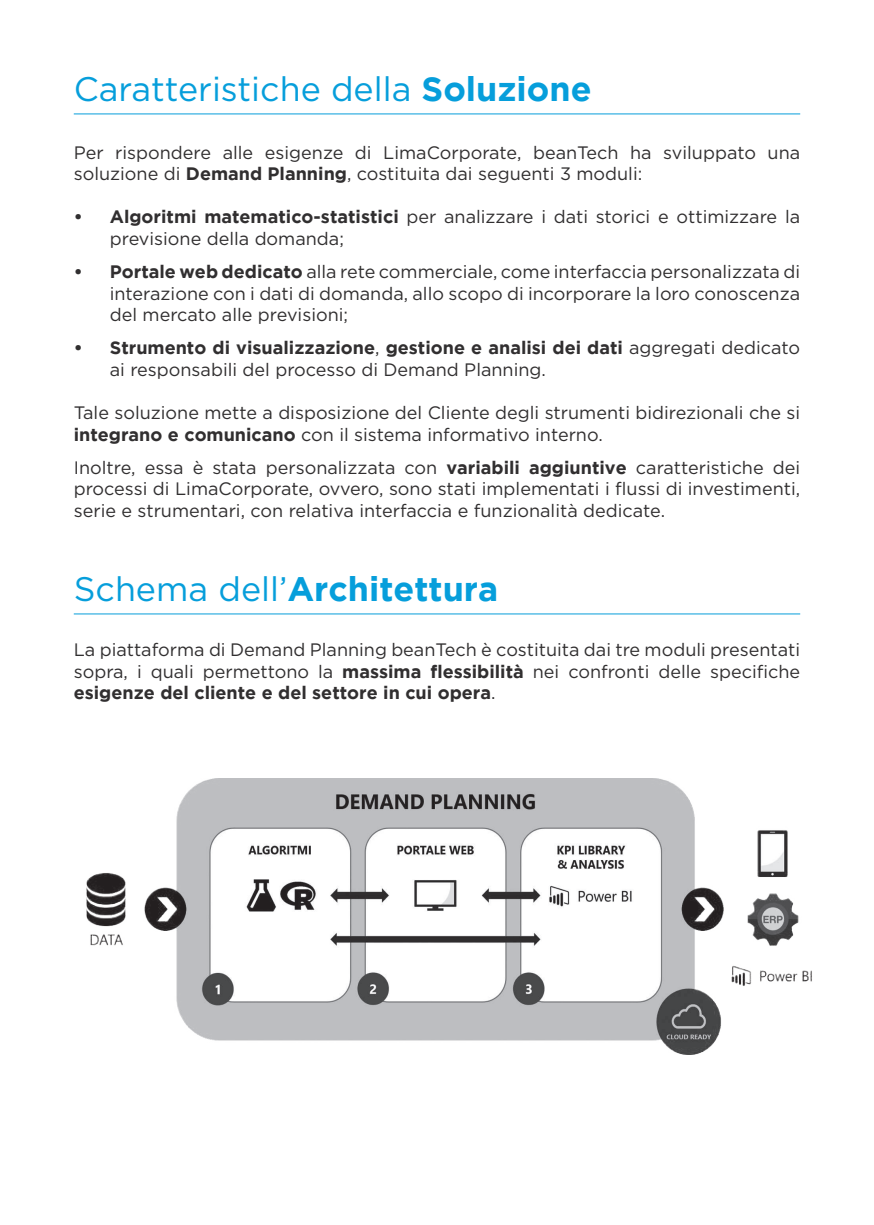
<style>
.page{position:relative;width:874px;height:1225px;background:#fff}
.page>*{position:absolute;margin:0;border:0;box-sizing:border-box;transform-origin:0 0}
.t1{font:34px "Gotham";color:#069edb}
.t2{font:700 34px "Gotham";color:#069edb}
.t3{font:18px/21.6px "Gotham";color:#312f30}
.s1{font-weight:700}
.s2{font-weight:400}
</style>
<div class="page">
<img style="left:86px;top:778px;width:726px;height:276px">
<hr style="left:74px;top:613px;width:725px;height:1px;background:#069edb">
<hr style="left:74px;top:113px;width:725px;height:1px;background:#069edb">
<h1 class="t1" style="left:74px;top:68px;width:519px">Caratteristiche della <span class="s1">Soluzione</span></h1>
<p class="t3" style="left:74px;top:141px;width:727px">Per rispondere alle esigenze di LimaCorporate, beanTech ha sviluppato una soluzione di <span class="s1">Demand Planning</span>, costituita dai seguenti 3 moduli:</p>
<p class="t3" style="left:110px;top:206px;width:691px;text-indent:-36px"><span class="s1">• Algoritmi matematico-statistici</span> per analizzare i dati storici e ottimizzare la previsione della domanda;</p>
<p class="t3" style="left:110px;top:260px;width:691px;text-align:justify;text-indent:-36px"><span class="s1">• Portale web dedicato</span> alla rete commerciale, come interfaccia personalizzata di interazione con i dati di domanda, allo scopo di incorporare la loro conoscenza del mercato alle previsioni;</p>
<p class="t3" style="left:110px;top:336px;width:691px;text-indent:-36px"><span class="s1">• Strumento di visualizzazione</span>, <span class="s1">gestione e analisi dei dati</span> aggregati dedicato ai responsabili del processo di Demand Planning.</p>
<p class="t3" style="left:74px;top:401px;width:727px">Tale soluzione mette a disposizione del Cliente degli strumenti bidirezionali che si <span class="s1">integrano e comunicano</span> con il sistema informativo interno.</p>
<p class="t3" style="left:74px;top:456px;width:727px;text-align:justify">Inoltre, essa è stata personalizzata con <span class="s1">variabili aggiuntive</span> caratteristiche dei processi di LimaCorporate, ovvero, sono stati implementati i flussi di investimenti, serie e strumentari, con relativa interfaccia e funzionalità dedicate.</p>
<h1 class="t2" style="left:74px;top:569px;width:426px"><span class="s2">Schema dell’</span>Architettura</h1>
<p class="t3" style="left:74px;top:638px;width:727px;text-align:justify">La piattaforma di Demand Planning beanTech è costituita dai tre moduli presentati sopra, i quali permettono la <span class="s1">massima flessibilità</span> nei confronti delle specifiche <span class="s1">esigenze del cliente e del settore in cui opera</span>.</p>
</div>
